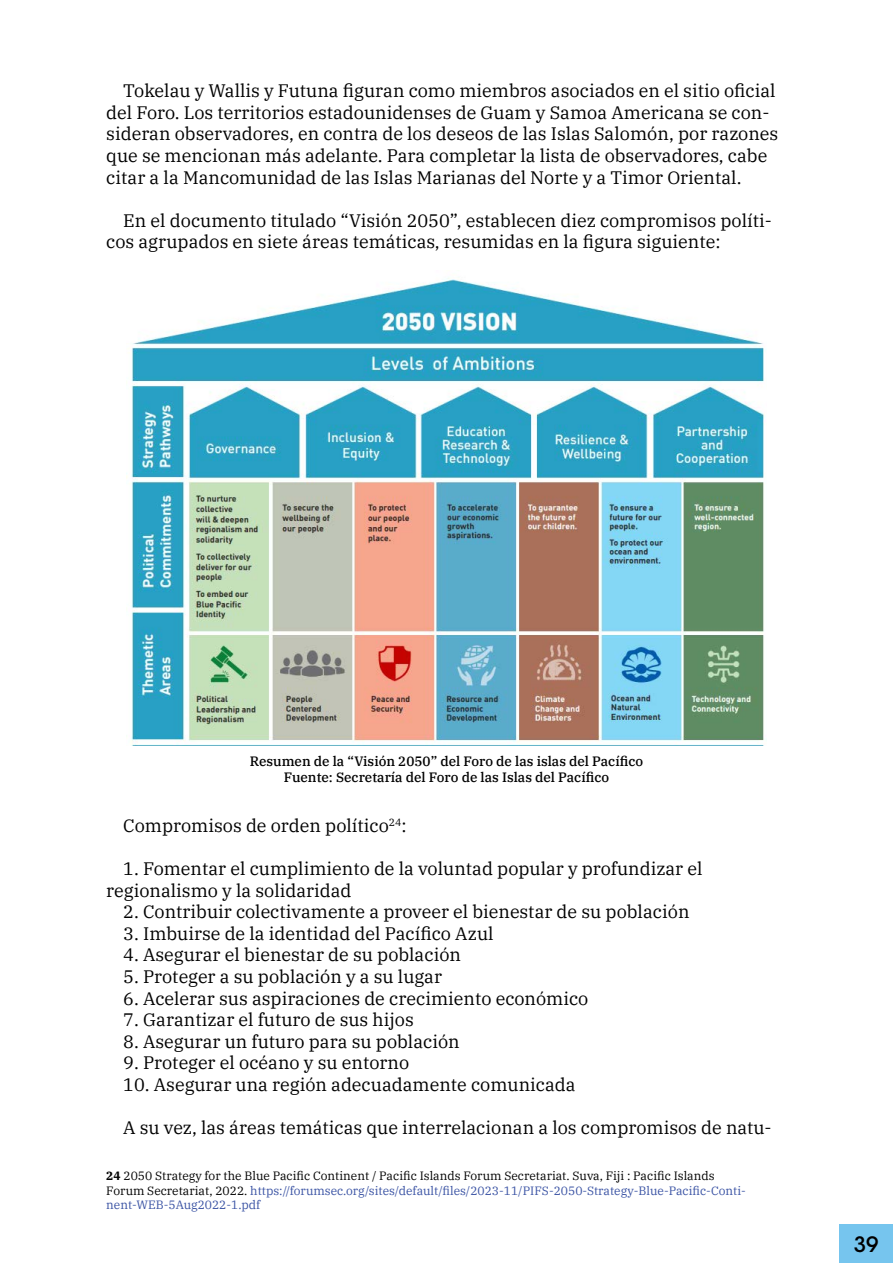
<style>
.page{position:relative;width:893px;height:1263px;background:#fff}
.page>*{position:absolute;margin:0;border:0;box-sizing:border-box;transform-origin:0 0}
.t1{font:500 21px "ITC Avant Garde Std";color:#000}
.t2{font:18px/21.6px "IBM Plex Serif";color:#000}
.t3{font:500 13.5px/16.2px "IBM Plex Serif";color:#000;text-align:center}
.t4{font:12px/14.4px "IBM Plex Serif";color:#000}
.s1{font-weight:700}
.s2{color:#3a53a4}
</style>
<div class="page">
<div style="left:839px;top:1224px;width:54px;height:39px;background:#76c5ee"></div>
<img style="left:126px;top:278px;width:641px;height:467px">
<p class="t2" style="left:106px;top:79px;width:674px;text-indent:17px">Tokelau y Wallis y Futuna figuran como miembros asociados en el sitio oficial del Foro. Los territorios estadounidenses de Guam y Samoa Americana se con&shy;sideran observadores, en contra de los deseos de las Islas Salomón, por razones que se mencionan más adelante. Para completar la lista de observadores, cabe citar a la Mancomunidad de las Islas Marianas del Norte y a Timor Oriental.</p>
<p class="t2" style="left:106px;top:208px;width:667px;text-indent:17px">En el documento titulado “Visión 2050”, establecen diez compromisos políti&shy;cos agrupados en siete áreas temáticas, resumidas en la figura siguiente:</p>
<p class="t3" style="left:250px;top:752px;width:395px">Resumen de la “Visión 2050” del Foro de las islas del Pacífico<br>Fuente: Secretaría del Foro de las Islas del Pacífico</p>
<p class="t2" style="left:123px;top:813px;width:285px">Compromisos de orden político<sup>24</sup>:</p>
<p class="t2" style="left:106px;top:856px;width:598px;text-indent:17px">1. Fomentar el cumplimiento de la voluntad popular y profundizar el regionalismo y la solidaridad</p>
<p class="t2" style="left:123px;top:899px;width:568px">2. Contribuir colectivamente a proveer el bienestar de su población</p>
<p class="t2" style="left:123px;top:921px;width:372px">3. Imbuirse de la identidad del Pacífico Azul</p>
<p class="t2" style="left:123px;top:943px;width:339px">4. Asegurar el bienestar de su población</p>
<p class="t2" style="left:123px;top:964px;width:320px">5. Proteger a su población y a su lugar</p>
<p class="t2" style="left:123px;top:986px;width:466px">6. Acelerar sus aspiraciones de crecimiento económico</p>
<p class="t2" style="left:123px;top:1007px;width:292px">7. Garantizar el futuro de sus hijos</p>
<p class="t2" style="left:123px;top:1029px;width:338px">8. Asegurar un futuro para su población</p>
<p class="t2" style="left:123px;top:1051px;width:287px">9. Proteger el océano y su entorno</p>
<p class="t2" style="left:123px;top:1072px;width:454px">10. Asegurar una región adecuadamente comunicada</p>
<p class="t2" style="left:123px;top:1115px;width:650px">A su vez, las áreas temáticas que interrelacionan a los compromisos de natu-</p>
<p class="t4" style="left:106px;top:1168px;width:641px"><span class="s1">24</span> 2050 Strategy for the Blue Pacific Continent / Pacific Islands Forum Secretariat. Suva, Fiji : Pacific Islands<br>Forum Secretariat, 2022. <span class="s2">https://forumsec.org/sites/default/files/2023-11/PIFS-2050-Strategy-Blue-Pacific-Conti&shy;nent-WEB-5Aug2022-1.pdf</span></p>
<p class="t1" style="left:854px;top:1231px;width:26px">39</p>
</div>
